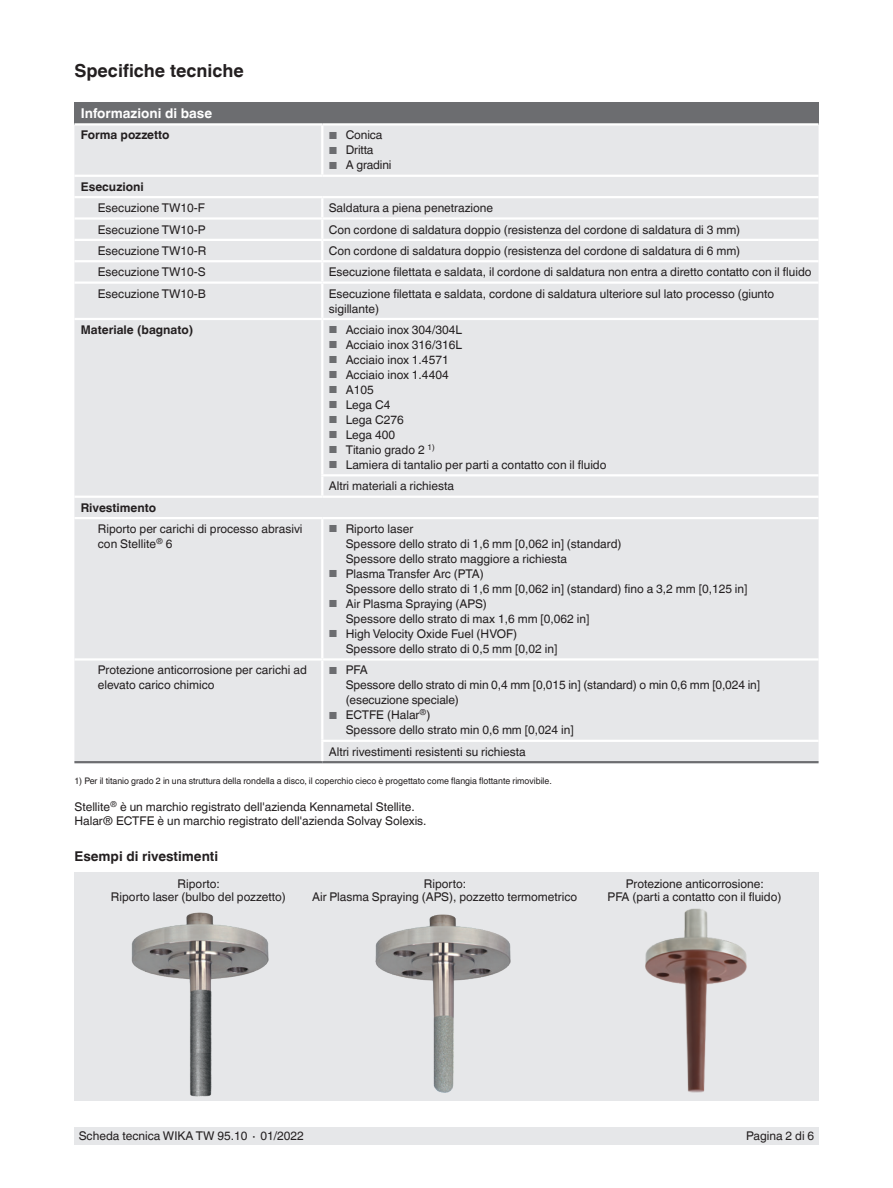
<style>
.page{position:relative;width:893px;height:1188px;background:#fff}
.page>*{position:absolute;margin:0;border:0;box-sizing:border-box;transform-origin:0 0}
.t1{font:700 18px "Helvetica World";color:#231f20}
.t2{font:700 13.5px "Helvetica World";color:#231f20}
.t3{font:700 13.5px "Helvetica World";color:#fff}
.t4{font:12px/15px "Helvetica World";color:#231f20}
.t5{font:700 12px "Helvetica World";color:#231f20}
.t6{font:9px "Helvetica World";color:#231f20}
.s1{font-size:10.2px;color:#6c6d70}
</style>
<div class="page">
<div style="left:74px;top:1128px;width:745px;height:17px;background:#e6e7e9"></div>
<div style="left:74px;top:102px;width:745px;height:22px;background:#6c6d70"></div>
<div style="left:74px;top:126px;width:745px;height:635px;background:#e6e7e9"></div>
<hr style="left:74px;top:761px;width:248px;height:2px;background:#6c6d70">
<hr style="left:322px;top:318px;width:497px;height:2px;background:#fff">
<hr style="left:321px;top:474px;width:498px;height:2px;background:#fff">
<hr style="left:321px;top:519px;width:2px;height:139px;background:#fff">
<hr style="left:322px;top:658px;width:497px;height:3px;background:#fff">
<hr style="left:321px;top:740px;width:498px;height:2px;background:#fff">
<hr style="left:74px;top:217px;width:248px;height:3px;background:#fff">
<hr style="left:74px;top:239px;width:248px;height:2px;background:#fff">
<hr style="left:74px;top:260px;width:248px;height:2px;background:#fff">
<hr style="left:74px;top:281px;width:248px;height:3px;background:#fff">
<hr style="left:321px;top:126px;width:2px;height:49px;background:#fff">
<hr style="left:322px;top:217px;width:497px;height:3px;background:#fff">
<hr style="left:322px;top:239px;width:497px;height:2px;background:#fff">
<hr style="left:322px;top:260px;width:497px;height:2px;background:#fff">
<svg style="left:321px;top:198px;width:2px;height:83px"></svg>
<hr style="left:322px;top:281px;width:497px;height:3px;background:#fff">
<hr style="left:321px;top:284px;width:2px;height:34px;background:#fff">
<hr style="left:74px;top:123px;width:248px;height:3px;background:#fff">
<hr style="left:322px;top:123px;width:497px;height:3px;background:#fff">
<hr style="left:74px;top:318px;width:248px;height:2px;background:#fff">
<hr style="left:321px;top:320px;width:2px;height:154px;background:#fff">
<hr style="left:321px;top:476px;width:2px;height:20px;background:#fff">
<hr style="left:74px;top:175px;width:248px;height:2px;background:#fff">
<hr style="left:322px;top:175px;width:497px;height:2px;background:#fff">
<hr style="left:74px;top:196px;width:248px;height:2px;background:#fff">
<hr style="left:322px;top:196px;width:497px;height:2px;background:#fff">
<hr style="left:322px;top:761px;width:497px;height:2px;background:#6c6d70">
<hr style="left:74px;top:496px;width:248px;height:2px;background:#fff">
<hr style="left:322px;top:496px;width:497px;height:2px;background:#fff">
<hr style="left:74px;top:517px;width:248px;height:2px;background:#fff">
<hr style="left:322px;top:517px;width:497px;height:2px;background:#fff">
<hr style="left:74px;top:658px;width:248px;height:3px;background:#fff">
<hr style="left:321px;top:661px;width:2px;height:79px;background:#fff">
<svg style="left:321px;top:742px;width:2px;height:19px"></svg>
<div style="left:74px;top:873px;width:745px;height:228px;background:#e6e7e9"></div>
<img style="left:645px;top:908px;width:102px;height:185px">
<img style="left:375px;top:914px;width:136px;height:179px">
<img style="left:131px;top:912px;width:138px;height:185px">
<h1 class="t1" style="left:74px;top:60px;width:171px">Specifiche tecniche</h1>
<p class="t3" style="left:81px;top:105px;width:133px">Informazioni di base</p>
<p class="t5" style="left:81px;top:128px;width:90px">Forma pozzetto</p>
<p class="t4" style="left:329px;top:128px;width:55px"><span class="s1">■</span> Conica</p>
<p class="t4" style="left:329px;top:143px;width:46px"><span class="s1">■</span> Dritta</p>
<p class="t4" style="left:329px;top:158px;width:64px"><span class="s1">■</span> A gradini</p>
<p class="t5" style="left:81px;top:180px;width:64px">Esecuzioni</p>
<p class="t4" style="left:98px;top:200px;width:109px">Esecuzione TW10-F</p>
<p class="t4" style="left:329px;top:200px;width:166px">Saldatura a piena penetrazione</p>
<p class="t4" style="left:98px;top:222px;width:109px">Esecuzione TW10-P</p>
<p class="t4" style="left:329px;top:222px;width:413px">Con cordone di saldatura doppio (resistenza del cordone di saldatura di 3 mm)</p>
<p class="t4" style="left:98px;top:243px;width:110px">Esecuzione TW10-R</p>
<p class="t4" style="left:329px;top:243px;width:413px">Con cordone di saldatura doppio (resistenza del cordone di saldatura di 6 mm)</p>
<p class="t4" style="left:98px;top:265px;width:110px">Esecuzione TW10-S</p>
<p class="t4" style="left:329px;top:265px;width:484px">Esecuzione filettata e saldata, il cordone di saldatura non entra a diretto contatto con il fluido</p>
<p class="t4" style="left:98px;top:286px;width:110px">Esecuzione TW10-B</p>
<p class="t4" style="left:329px;top:286px;width:447px">Esecuzione filettata e saldata, cordone di saldatura ulteriore sul lato processo (giunto sigillante)</p>
<p class="t5" style="left:81px;top:323px;width:114px">Materiale (bagnato)</p>
<p class="t4" style="left:329px;top:322px;width:135px"><span class="s1">■</span> Acciaio inox 304/304L</p>
<p class="t4" style="left:329px;top:337px;width:135px"><span class="s1">■</span> Acciaio inox 316/316L</p>
<p class="t4" style="left:329px;top:352px;width:121px"><span class="s1">■</span> Acciaio inox 1.4571</p>
<p class="t4" style="left:329px;top:367px;width:121px"><span class="s1">■</span> Acciaio inox 1.4404</p>
<p class="t4" style="left:329px;top:382px;width:47px"><span class="s1">■</span> A105</p>
<p class="t4" style="left:329px;top:397px;width:63px"><span class="s1">■</span> Lega C4</p>
<p class="t4" style="left:329px;top:412px;width:77px"><span class="s1">■</span> Lega C276</p>
<p class="t4" style="left:329px;top:427px;width:68px"><span class="s1">■</span> Lega 400</p>
<p class="t4" style="left:329px;top:442px;width:108px"><span class="s1">■</span> Titanio grado 2 <sup>1)</sup></p>
<p class="t4" style="left:329px;top:454px;width:279px;line-height:21.3px"><span class="s1">■</span> Lamiera di tantalio per parti a contatto con il fluido<br>Altri materiali a richiesta</p>
<p class="t5" style="left:81px;top:501px;width:77px">Rivestimento</p>
<p class="t4" style="left:98px;top:521px;width:206px">Riporto per carichi di processo abrasivi con Stellite<sup>®</sup> 6</p>
<p class="t4" style="left:346px;top:521px;width:277px;text-indent:-17px"><span class="s1">■</span> Riporto laser<br>Spessore dello strato di 1,6 mm [0,062 in] (standard)<br>Spessore dello strato maggiore a richiesta</p>
<p class="t4" style="left:346px;top:566px;width:403px;text-indent:-17px"><span class="s1">■</span> Plasma Transfer Arc (PTA)<br>Spessore dello strato di 1,6 mm [0,062 in] (standard) fino a 3,2 mm [0,125 in]</p>
<p class="t4" style="left:346px;top:596px;width:245px;text-indent:-17px"><span class="s1">■</span> Air Plasma Spraying (APS)<br>Spessore dello strato di max 1,6 mm [0,062 in]</p>
<p class="t4" style="left:346px;top:626px;width:213px;text-indent:-17px"><span class="s1">■</span> High Velocity Oxide Fuel (HVOF)<br>Spessore dello strato di 0,5 mm [0,02 in]</p>
<p class="t4" style="left:98px;top:663px;width:211px">Protezione anticorrosione per carichi ad elevato carico chimico</p>
<p class="t4" style="left:346px;top:663px;width:416px;text-indent:-17px"><span class="s1">■</span> PFA<br>Spessore dello strato di min 0,4 mm [0,015 in] (standard) o min 0,6 mm [0,024 in] (esecuzione speciale)</p>
<p class="t4" style="left:346px;top:708px;width:230px;text-indent:-17px"><span class="s1">■</span> ECTFE (Halar<sup>®</sup>)<br>Spessore dello strato min 0,6 mm [0,024 in]</p>
<p class="t4" style="left:329px;top:744px;width:199px">Altri rivestimenti resistenti su richiesta</p>
<p class="t6" style="left:74px;top:776px;width:479px">1) Per il titanio grado 2 in una struttura della rondella a disco, il coperchio cieco è progettato come flangia flottante rimovibile.</p>
<p class="t4" style="left:74px;top:800px;width:354px;line-height:13.5px">Stellite<sup>®</sup> è un marchio registrato dell'azienda Kennametal Stellite.<br>Halar® ECTFE è un marchio registrato dell'azienda Solvay Solexis.</p>
<p class="t2" style="left:74px;top:849px;width:145px">Esempi di rivestimenti</p>
<p class="t4" style="left:111px;top:877px;width:176px;line-height:13.5px;text-align:center">Riporto:<br>Riporto laser (bulbo del pozzetto)</p>
<p class="t4" style="left:312px;top:877px;width:267px;line-height:13.5px;text-align:center">Riporto:<br>Air Plasma Spraying (APS), pozzetto termometrico</p>
<p class="t4" style="left:608px;top:877px;width:175px;line-height:13.5px;text-align:center">Protezione anticorrosione:<br>PFA (parti a contatto con il fluido)</p>
<p class="t4" style="left:79px;top:1129px;width:227px">Scheda tecnica WIKA TW 95.10 ∙ 01/2022</p>
<p class="t4" style="left:746px;top:1129px;width:70px">Pagina 2 di 6</p>
</div>
